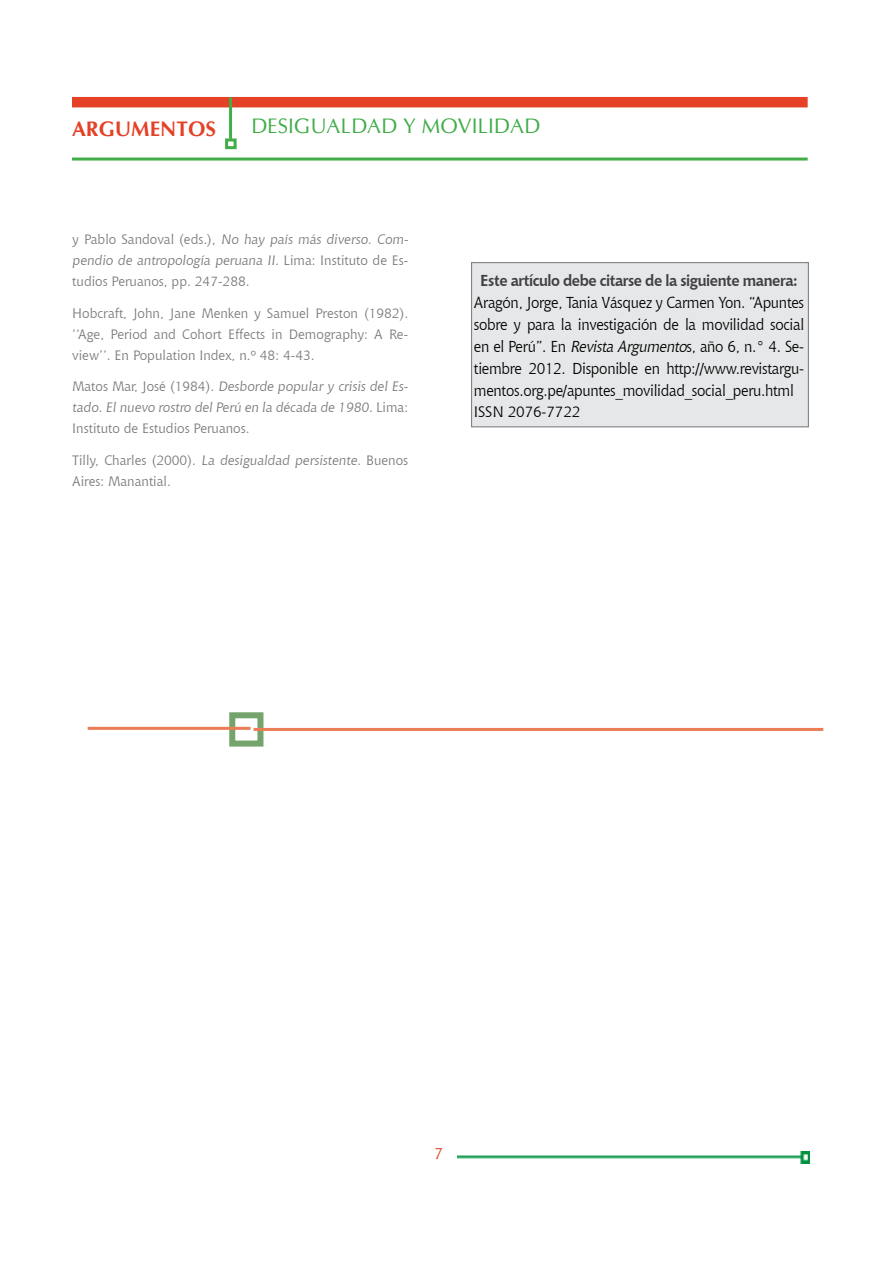
<style>
.page{position:relative;width:893px;height:1263px;background:#fff}
.page>*{position:absolute;margin:0;border:0;box-sizing:border-box;transform-origin:0 0}
.t1{font:21px "CG Omega";color:#41ad49}
.t2{font:700 21px "CG Omega";color:#e44126}
.t3{font:15.75px/22px "Chianti BT";letter-spacing:-.02em;color:#000;text-align:justify;scale:.95 1}
.t4{font:700 15.75px "Chianti BT";letter-spacing:-.03em;color:#414042;scale:.95 1}
.t5{font:15.75px "Chianti BT";color:#e44126}
.t6{font:15px "Chianti BT";letter-spacing:-.01em;color:#000}
.t7{font:13.5px/21px "Chianti BT";color:#77787b}
.s1{font-style:italic}
</style>
<div class="page">
<img style="left:457px;top:1151px;width:353px;height:12px">
<div style="left:72px;top:97px;width:736px;height:10px;background:#e44126"></div>
<hr style="left:229px;top:97px;width:3px;height:42px;background:#41ad49">
<div style="left:225px;top:138px;width:12px;height:11px;border:3px solid #41ad49"></div>
<hr style="left:72px;top:158px;width:736px;height:3px;background:#41ad49">
<div style="left:471px;top:262px;width:338px;height:165px;background:#e6e7e8;border:1px solid #808285"></div>
<div style="left:229px;top:712px;width:34px;height:34px;border:6px solid #74a36b"></div>
<hr style="left:254px;top:728px;width:569px;height:3px;background:#eb7c56">
<hr style="left:88px;top:727px;width:163px;height:3px;background:#eb7c56">
<h1 class="t2" style="left:72px;top:116px;width:146px">ARGUMENTOS</h1>
<h1 class="t1" style="left:251px;top:113px;width:291px">DESIGUALDAD Y MOVILIDAD</h1>
<p class="t7" style="left:72px;top:228px;width:340px">y Pa b l o S an d ova l (e d s . ) , No hay país más diverso. Com&shy;pendio de antropología peruana II. L i m a : I n st ituto d e E s - tudios Peruanos, pp. 247-288.</p>
<p class="t7" style="left:72px;top:302px;width:337px;text-align:justify">Hobcraft, John, Jane Menken y Samuel Preston (1982). ‘‘Age, Period and Cohort Effects in Demography: A Re&shy;view’’. En Population Index, n.º 48: 4-43.</p>
<p class="t7" style="left:72px;top:376px;width:339px">Mato s Ma r, J o s é ( 1 9 8 4) . Desborde popular y crisis del Es&shy;tado. El nuevo rostro del Perú en la década de 1980. L i m a :<br>Instituto de Estudios Peruanos.</p>
<p class="t7" style="left:72px;top:449px;width:337px">Tilly, Charles (2000). La desigualdad persistente. Buenos<br>Aires: Manantial.</p>
<p class="t4" style="left:480px;top:269px;width:336px">Este artículo debe citarse de la siguiente manera:</p>
<p class="t3" style="left:474px;top:291px;width:349px">Aragón, Jorge, Tania Vásquez y Carmen Yon. “Apuntes sobre y para la investigación de la movilidad social en el Perú”. En <span class="s1">Revista Argumento</span>s, año 6, n.° 4. Se&shy;tiembre 2012. Disponible en http://www.revistargu&shy;mentos.org.pe/apuntes_movilidad_social_peru.html</p>
<p class="t6" style="left:474px;top:402px;width:108px">ISSN 2076-7722</p>
<p class="t5" style="left:434px;top:1142px;width:11px">7</p>
</div>
